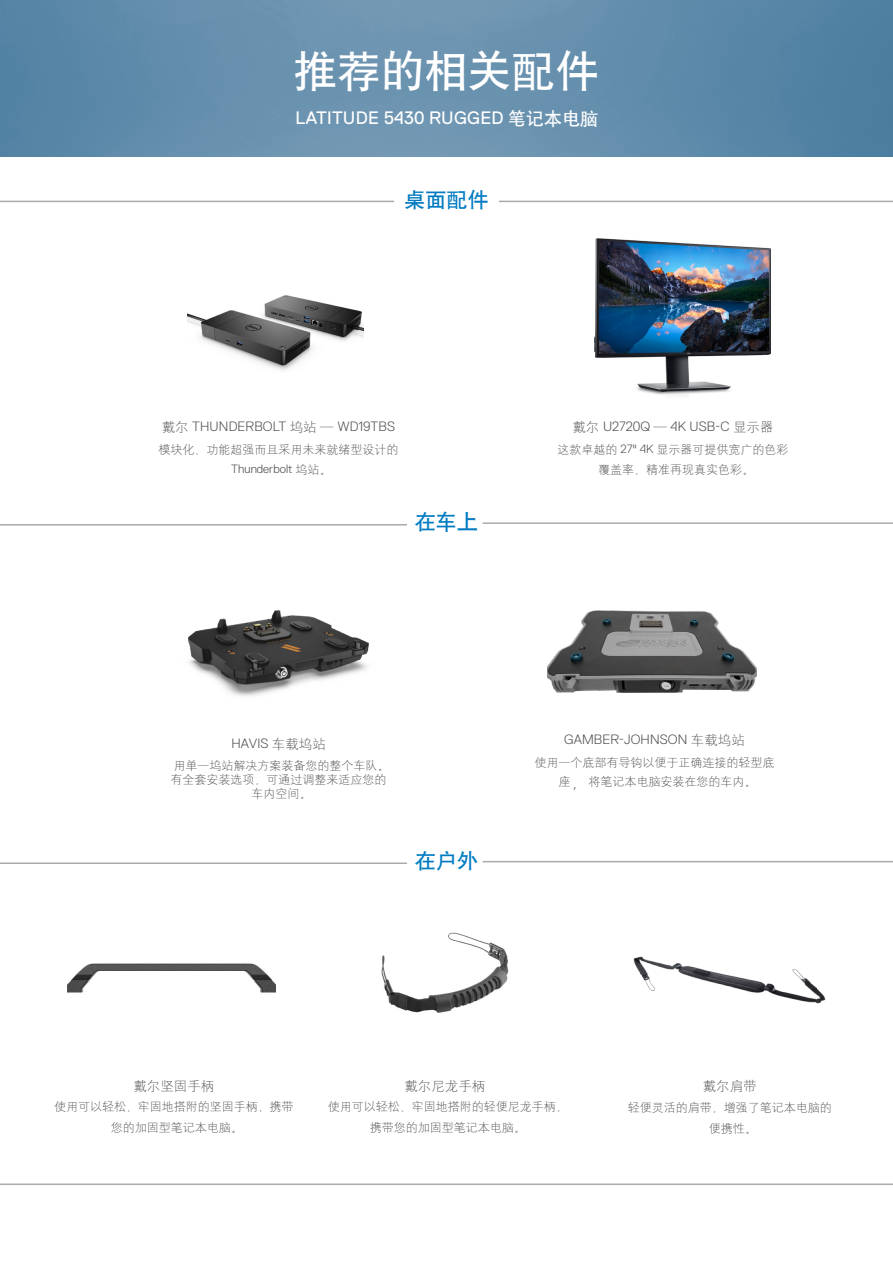
<style>
.page{position:relative;width:893px;height:1263px;background:#fff}
.page>*{position:absolute;margin:0;border:0;box-sizing:border-box;transform-origin:0 0}
.t1{font:43.5px "H Yb 1 gj";color:#fff}
.t2{font:21px "H Yb 1 gj";color:#007bc2}
.t3{font:18px "Dell Replica";letter-spacing:.01em;color:#fff}
.t4{font:300 13.5px "Dell Replica";letter-spacing:.01em;color:#4b4c4d}
.t5{font:13.5px "H Yg 1 gj";color:#4b4c4d}
.t6{font:12px/20.4px "H Yg 1 gj";color:#4b4c4d;text-align:center}
.s1{font-family:"H Yb 1 gj"}
.s2{font-family:"H Yg 1 gj";font-weight:400}
.s3{font-family:"Dell Replica";font-weight:300}
.s4{color:#454444}
.s5{font-size:18px;color:#454444}
</style>
<div class="page">
<img style="left:0;top:0;width:893px;height:156px">
<hr style="left:0;top:201px;width:394px;height:1px;background:#aaa">
<hr style="left:0;top:524px;width:407px;height:1px;background:#aaa">
<hr style="left:0;top:862px;width:407px;height:2px;background:#aaa">
<hr style="left:499px;top:201px;width:394px;height:1px;background:#aaa">
<hr style="left:483px;top:522px;width:410px;height:2px;background:#aaa">
<hr style="left:483px;top:861px;width:410px;height:1px;background:#aaa">
<img style="left:594px;top:239px;width:176px;height:156px">
<img style="left:188px;top:295px;width:175px;height:75px">
<img style="left:188px;top:610px;width:181px;height:86px">
<img style="left:548px;top:610px;width:208px;height:83px">
<img style="left:633px;top:956px;width:193px;height:48px">
<hr style="left:0;top:1183px;width:893px;height:2px;background:#aaa">
<img style="left:67px;top:963px;width:209px;height:30px">
<img style="left:381px;top:932px;width:128px;height:81px">
<p class="t1" style="left:294px;top:50px;width:306px">推荐的相关配件</p>
<p class="t3" style="left:295px;top:108px;width:304px">LATITUDE 5430 RUGGED <span class="s1">笔记本电脑</span></p>
<p class="t2" style="left:404px;top:190px;width:85px">桌面配件</p>
<p class="t4" style="left:162px;top:419px;width:235px"><span class="s2">戴尔</span> THUNDERBOLT <span class="s2">坞站 —</span> WD19TBS</p>
<p class="t6" style="left:158px;top:439px;width:242px">模块化、功能超强而且采用未来就绪型设计的<br><span class="s3">Thunderbolt</span> 坞站。</p>
<p class="t2" style="left:415px;top:511px;width:64px">在车上</p>
<p class="t4" style="left:572px;top:419px;width:203px"><span class="s2">戴尔</span> U2720Q <span class="s2">—</span> 4K USB-C <span class="s2">显示器</span></p>
<p class="t6" style="left:557px;top:439px;width:233px">这款卓越的 <span class="s3">27" 4K</span> 显示器可提供宽广的色彩覆盖率，精准再现真实色彩。</p>
<p class="t4" style="left:231px;top:735px;width:96px">HAVIS <span class="s2">车载坞站</span></p>
<p class="t6" style="left:171px;top:758px;width:221px;line-height:14.4px"><span class="s4">用单一</span>坞站解决方案<span class="s4">装备</span>您的整个车队<span class="s4">。</span>有全套安装选项，可通过调整来适应您的车内空间。</p>
<p class="t2" style="left:415px;top:850px;width:64px">在户外</p>
<p class="t4" style="left:564px;top:732px;width:182px">GAMBER-JOHNSON <span class="s2">车载坞站</span></p>
<p class="t6" style="left:534px;top:752px;width:241px;line-height:19.8px">使用一个底部有导钩以便于正确连接的轻型底座<span class="s5">，</span>将笔记本电脑安装在您的车内。</p>
<p class="t5" style="left:133px;top:1079px;width:82px">戴尔坚固手柄</p>
<p class="t6" style="left:54px;top:1096px;width:241px">使用可以轻松、牢固地搭附的坚固手柄，携带您的加固型笔记本电脑。</p>
<p class="t5" style="left:404px;top:1079px;width:82px">戴尔尼龙手柄</p>
<p class="t6" style="left:328px;top:1096px;width:242px">使用可以轻松、牢固地搭附的轻便尼龙手柄，携带您的加固型笔记本电脑。</p>
<p class="t5" style="left:703px;top:1080px;width:55px">戴尔肩带</p>
<p class="t6" style="left:628px;top:1097px;width:206px">轻便灵活的肩带，增强了笔记本电脑的便携性。</p>
</div>
